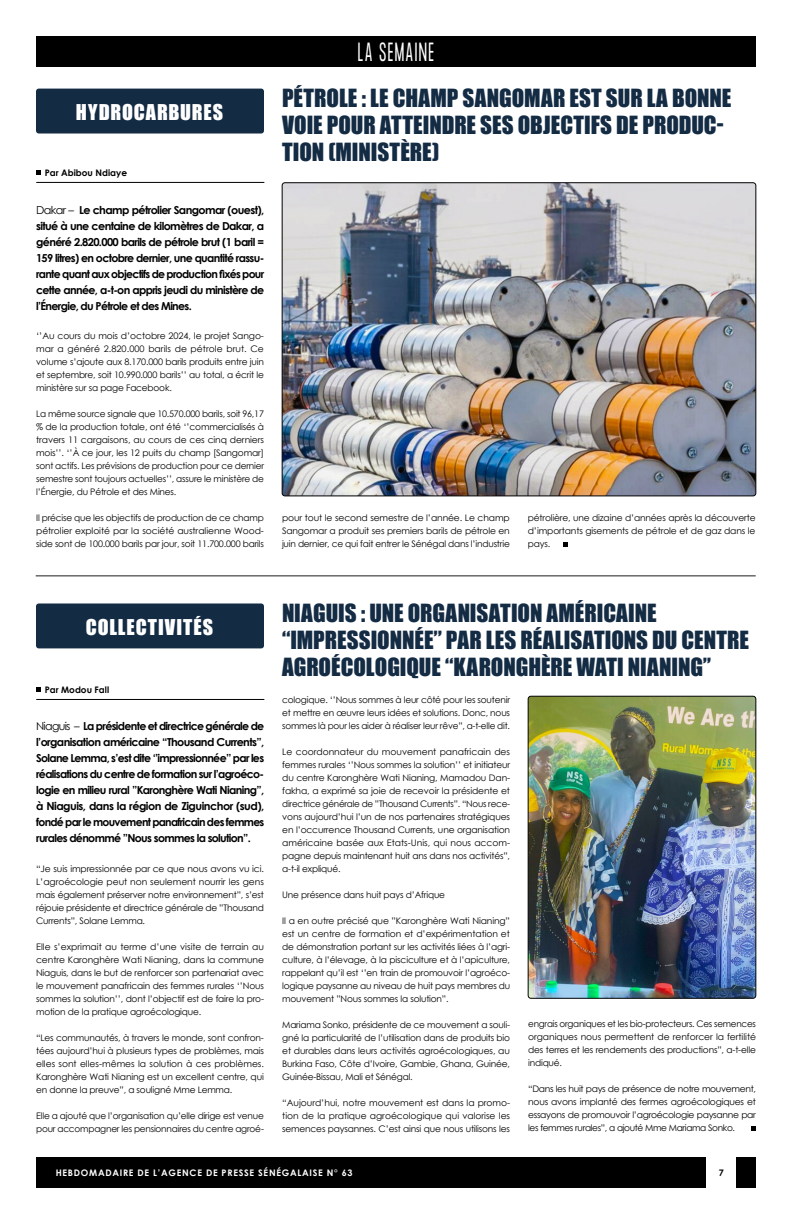
<style>
.page{position:relative;width:792px;height:1224px;background:#fff}
.page>*{position:absolute;margin:0;border:0;box-sizing:border-box;transform-origin:0 0}
.t1{font:23px/27px "Impact";letter-spacing:-.005em;color:#142b44}
.t2{font:300 23px "Formula Condensed";letter-spacing:.075em;color:#fff;scale:.8 1}
.t3{font:20px "Impact";letter-spacing:.045em;color:#fff}
.t4{font:700 11px/16px "Century Gothic";letter-spacing:-.06em;color:#000;text-align:justify}
.t5{font:9px/13px "Century Gothic";letter-spacing:-.02em;color:#000;text-align:justify}
.t6{font:700 9px "Century Gothic";letter-spacing:.08em;color:#fff}
.t7{font:700 9px "Century Gothic";color:#000}
.s1{font-weight:400}
</style>
<div class="page">
<div style="left:36px;top:36px;width:720px;height:31px;background:#000"></div>
<img style="left:282px;top:183px;width:474px;height:313px">
<div style="left:282px;top:183px;width:474px;height:313px;border:1px solid #000;border-radius:3px"></div>
<div style="left:36px;top:1157px;width:720px;height:31px;background:#000"></div>
<div style="left:706px;top:1155px;width:30px;height:35px;background:#fff"></div>
<img style="left:528px;top:696px;width:228px;height:302px">
<div style="left:528px;top:696px;width:228px;height:302px;border:1px solid #000;border-radius:3px"></div>
<div style="left:36px;top:89px;width:228px;height:45px;background:#142b44;border-radius:3px"></div>
<div style="left:36px;top:603px;width:228px;height:45px;background:#142b44;border-radius:3px"></div>
<hr style="left:36px;top:182px;width:228px;height:1px;background:#000">
<svg style="left:36px;top:171px;width:5px;height:4px"></svg>
<hr style="left:36px;top:699px;width:228px;height:1px;background:#000">
<svg style="left:36px;top:688px;width:5px;height:4px"></svg>
<svg style="left:564px;top:543px;width:4px;height:4px"></svg>
<hr style="left:36px;top:576px;width:720px;height:1px;background:#1b1b1a">
<svg style="left:752px;top:1127px;width:4px;height:4px"></svg>
<h2 class="t3" style="left:76px;top:97px;width:149px">HYDROCARBURES</h2>
<p class="t7" style="left:45px;top:166px;width:84px">Par Abibou Ndiaye</p>
<p class="t4" style="left:36px;top:201px;width:230px"><span class="s1">Dakar –</span> Le champ pétrolier Sangomar (ouest), situé à une centaine de kilomètres de Dakar, a généré 2.820.000 barils de pétrole brut (1 baril = 159 litres) en octobre dernier, une quantité rassu&shy;rante quant aux objectifs de production fixés pour cette année, a-t-on appris jeudi du ministère de l’Énergie, du Pétrole et des Mines.</p>
<p class="t5" style="left:36px;top:329px;width:229px">‘’Au cours du mois d’octobre 2024, le projet Sango&shy;mar a généré 2.820.000 barils de pétrole brut. Ce volume s’ajoute aux 8.170.000 barils produits entre juin et septembre, soit 10.990.000 barils’’ au total, a écrit le ministère sur sa page Facebook.</p>
<p class="t5" style="left:36px;top:407px;width:229px">La même source signale que 10.570.000 barils, soit 96,17 % de la production totale, ont été ‘’commercialisés à travers 11 cargaisons, au cours de ces cinq derniers mois’’. ‘’À ce jour, les 12 puits du champ [Sangomar] sont actifs. Les prévisions de production pour ce dernier semestre sont toujours actuelles’’, assure le ministère de l’Énergie, du Pétrole et des Mines.</p>
<p class="t5" style="left:36px;top:511px;width:229px">Il précise que les objectifs de production de ce champ pétrolier exploité par la société australienne Wood&shy;side sont de 100.000 barils par jour, soit 11.700.000 barils</p>
<h1 class="t2" style="left:358px;top:38px;width:97px">LA SEMAINE</h1>
<h1 class="t1" style="left:282px;top:84px;width:451px">PÉTROLE : LE CHAMP SANGOMAR EST SUR LA BONNE<br>VOIE POUR ATTEINDRE SES OBJECTIFS DE PRODUC-<br>TION (MINISTÈRE)</h1>
<p class="t5" style="left:282px;top:511px;width:229px">pour tout le second semestre de l’année. Le champ Sangomar a produit ses premiers barils de pétrole en juin dernier, ce qui fait entrer le Sénégal dans l’industrie</p>
<p class="t5" style="left:528px;top:511px;width:229px">pétrolière, une dizaine d’années après la découverte d’importants gisements de pétrole et de gaz dans le pays.</p>
<h2 class="t3" style="left:86px;top:612px;width:129px">COLLECTIVITÉS</h2>
<p class="t7" style="left:45px;top:683px;width:66px">Par Modou Fall</p>
<p class="t4" style="left:36px;top:717px;width:230px"><span class="s1">Niaguis –</span> La présidente et directrice générale de l’organisation américaine “Thousand Currents”, Solane Lemma, s’est dite ‘’impressionnée’’ par les réalisations du centre de formation sur l’agroéco&shy;logie en milieu rural ”Karonghère Wati Nianing”, à Niaguis, dans la région de Ziguinchor (sud), fondé par le mouvement panafricain des femmes rurales dénommé ”Nous sommes la solution”.</p>
<p class="t5" style="left:36px;top:862px;width:229px">“Je suis impressionnée par ce que nous avons vu ici.<br>L’agroécologie peut non seulement nourrir les gens mais également préserver notre environnement”, s’est réjouie présidente et directrice générale de ”Thousand Currents”, Solane Lemma.</p>
<p class="t5" style="left:36px;top:940px;width:229px">Elle s’exprimait au terme d’une visite de terrain au centre Karonghère Wati Nianing, dans la commune Niaguis, dans le but de renforcer son partenariat avec le mouvement panafricain des femmes rurales ‘’Nous sommes la solution’’, dont l’objectif est de faire la pro&shy;motion de la pratique agroécologique.</p>
<p class="t5" style="left:36px;top:1031px;width:229px">“Les communautés, à travers le monde, sont confron&shy;tées aujourd’hui à plusieurs types de problèmes, mais elles sont elles-mêmes la solution à ces problèmes.<br>Karonghère Wati Nianing est un excellent centre, qui en donne la preuve”, a souligné Mme Lemma.</p>
<p class="t5" style="left:36px;top:1109px;width:229px">Elle a ajouté que l’organisation qu’elle dirige est venue pour accompagner les pensionnaires du centre agroé-</p>
<h1 class="t1" style="left:282px;top:599px;width:469px">NIAGUIS : UNE ORGANISATION AMÉRICAINE ‘‘IMPRESSIONNÉE’’ PAR LES RÉALISATIONS DU CENTRE<br>AGROÉCOLOGIQUE ‘‘KARONGHÈRE WATI NIANING”</h1>
<p class="t5" style="left:282px;top:693px;width:229px">cologique. ‘’Nous sommes à leur côté pour les soutenir et mettre en œuvre leurs idées et solutions. Donc, nous sommes là pour les aider à réaliser leur rêve”, a-t-elle dit.</p>
<p class="t5" style="left:282px;top:745px;width:229px">Le coordonnateur du mouvement panafricain des femmes rurales ‘’Nous sommes la solution’’ et initiateur du centre Karonghère Wati Nianing, Mamadou Dan&shy;fakha, a exprimé sa joie de recevoir la présidente et directrice générale de ”Thousand Currents”. “Nous rece&shy;vons aujourd’hui l’un de nos partenaires stratégiques en l’occurrence Thousand Currents, une organisation américaine basée aux Etats-Unis, qui nous accom&shy;pagne depuis maintenant huit ans dans nos activités”, a-t-il expliqué.</p>
<p class="t5" style="left:282px;top:888px;width:164px">Une présence dans huit pays d’Afrique</p>
<p class="t5" style="left:282px;top:914px;width:229px">Il a en outre précisé que ”Karonghère Wati Nianing” est un centre de formation et d’expérimentation et de démonstration portant sur les activités liées à l’agri&shy;culture, à l’élevage, à la pisciculture et à l’apiculture, rappelant qu’il est ‘’en train de promouvoir l’agroéco&shy;logique paysanne au niveau de huit pays membres du mouvement ”Nous sommes la solution”.</p>
<p class="t5" style="left:282px;top:1018px;width:229px">Mariama Sonko, présidente de ce mouvement a souli&shy;gné la particularité de l’utilisation dans de produits bio et durables dans leurs activités agroécologiques, au Burkina Faso, Côte d’Ivoire, Gambie, Ghana, Guinée, Guinée-Bissau, Mali et Sénégal.</p>
<p class="t5" style="left:282px;top:1096px;width:229px">“Aujourd’hui, notre mouvement est dans la promo&shy;tion de la pratique agroécologique qui valorise les semences paysannes. C’est ainsi que nous utilisons les</p>
<p class="t5" style="left:528px;top:1017px;width:229px">engrais organiques et les bio-protecteurs. Ces semences organiques nous permettent de renforcer la fertilité des terres et les rendements des productions”, a-t-elle indiqué.</p>
<p class="t5" style="left:528px;top:1082px;width:229px">“Dans les huit pays de présence de notre mouvement, nous avons implanté des fermes agroécologiques et essayons de promouvoir l’agroécologie paysanne par les femmes rurales”, a ajouté Mme Mariama Sonko.</p>
<p class="t6" style="left:56px;top:1166px;width:298px">HEBDOMADAIRE DE L’AGENCE DE PRESSE SÉNÉGALAISE N° 63</p>
<p class="t7" style="left:719px;top:1166px;width:7px">7</p>
</div>
